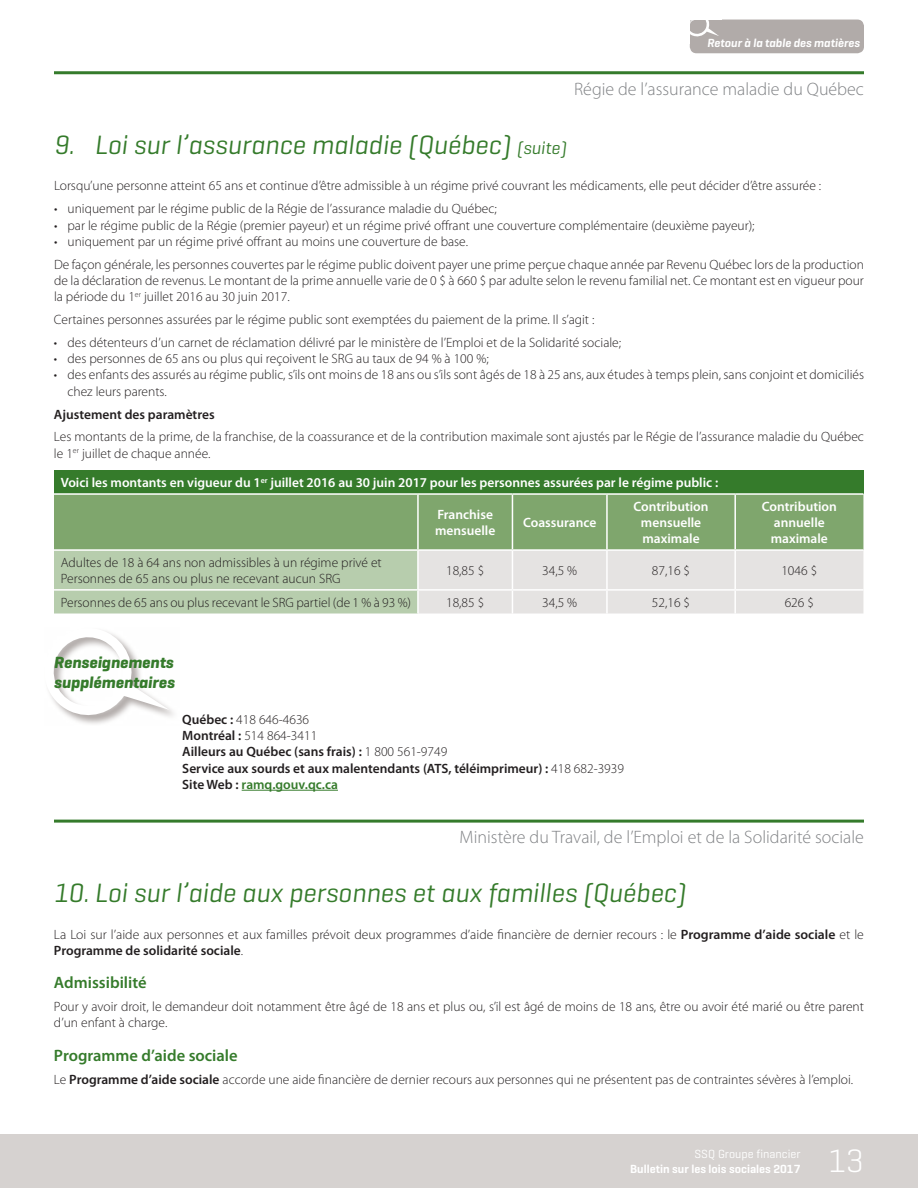
<style>
.page{position:relative;width:918px;height:1188px;background:#fff}
.page>*{position:absolute;margin:0;border:0;box-sizing:border-box;transform-origin:0 0}
.t1{font:300 33px "Geogrotesque";color:#fff}
.t2{font:italic 27px "Geogrotesque";color:#357b2b}
.t3{font:300 18px "Myriad Pro";color:#808285}
.t4{font:600 16.5px "Myriad Pro";color:#357b2b}
.t5{font:italic 700 16.5px/19.8px "Geogrotesque";color:#357b2b}
.t6{font:300 13.5px/16.2px "Myriad Pro";color:#231f20}
.t7{font:600 13.5px/16.2px "Myriad Pro";color:#231f20}
.t8{font:600 13.5px/16.2px "Myriad Pro";color:#fff;text-align:center}
.t9{font:600 12px "Geogrotesque";color:#fff}
.t10{font:italic 600 12px "Geogrotesque";color:#fff}
.t11{font:12px "Geogrotesque";color:#fff}
.s1{font-size:18px}
.s2{font-weight:300}
.s3{color:#357b2b}
.s4{font-weight:600}
</style>
<div class="page">
<svg style="left:76px;top:708px;width:98px;height:16px"></svg>
<svg style="left:49px;top:631px;width:120px;height:89px"></svg>
<hr style="left:54px;top:71px;width:810px;height:3px;background:#357b2b">
<hr style="left:242px;top:790px;width:96px;height:1px;background:#357b2b">
<hr style="left:54px;top:820px;width:810px;height:3px;background:#357b2b">
<div style="left:54px;top:470px;width:809px;height:24px;background:#357b2b"></div>
<div style="left:54px;top:495px;width:809px;height:54px;background:#7fa66d"></div>
<hr style="left:417px;top:495px;width:2px;height:54px;background:#fff">
<hr style="left:512px;top:495px;width:1px;height:54px;background:#fff">
<hr style="left:606px;top:495px;width:2px;height:54px;background:#fff">
<hr style="left:734px;top:495px;width:2px;height:54px;background:#fff">
<svg style="left:54px;top:550px;width:809px;height:64px;background:#d2dacc"></svg>
<hr style="left:607px;top:589px;width:128px;height:2px;background:#fff">
<hr style="left:606px;top:591px;width:2px;height:23px;background:#fff">
<hr style="left:735px;top:589px;width:128px;height:2px;background:#fff">
<hr style="left:734px;top:591px;width:2px;height:23px;background:#fff">
<hr style="left:54px;top:493px;width:364px;height:2px;background:#fff">
<hr style="left:418px;top:493px;width:94px;height:2px;background:#fff">
<hr style="left:512px;top:493px;width:95px;height:2px;background:#fff">
<hr style="left:607px;top:493px;width:128px;height:2px;background:#fff">
<hr style="left:735px;top:493px;width:128px;height:2px;background:#fff">
<div style="left:690px;top:20px;width:174px;height:33px;background:#b1aba9;border-radius:7px"></div>
<div style="left:685px;top:12px;width:38px;height:28px;background:#b1aba9"></div>
<svg style="left:690px;top:20px;width:29px;height:17px"></svg>
<div style="left:0;top:1134px;width:918px;height:54px;background:#d6d2d0"></div>
<div style="left:673px;top:10px;width:17px;height:34px;background:#fff"></div>
<div style="left:685px;top:5px;width:37px;height:15px;background:#fff"></div>
<p class="t10" style="left:707px;top:36px;width:154px">Retour à la table des matières</p>
<h3 class="t3" style="left:574px;top:78px;width:291px">Régie de l’assurance maladie du Québec</h3>
<h2 class="t2" style="left:54px;top:128px;width:514px">9. Loi sur l’assurance maladie (Québec) <span class="s1">(suite)</span></h2>
<p class="t6" style="left:54px;top:178px;width:769px">Lorsqu’une personne atteint 65 ans et continue d’être admissible à un régime privé couvrant les médicaments, elle peut décider d’être assurée :</p>
<p class="t6" style="left:54px;top:201px;width:444px">• uniquement par le régime public de la Régie de l’assurance maladie du Québec;</p>
<p class="t6" style="left:54px;top:217px;width:702px">• par le régime public de la Régie (premier payeur) et un régime privé offrant une couverture complémentaire (deuxième payeur);</p>
<p class="t6" style="left:54px;top:230px;width:811px;line-height:23px">• uniquement par un régime privé offrant au moins une couverture de base.<br>De façon générale, les personnes couvertes par le régime public doivent payer une prime perçue chaque année par Revenu Québec lors de la production</p>
<p class="t6" style="left:54px;top:272px;width:811px">de la déclaration de revenus. Le montant de la prime annuelle varie de 0 $ à 660 $ par adulte selon le revenu familial net. Ce montant est en vigueur pour la période du 1<sup>er</sup> juillet 2016 au 30 juin 2017.</p>
<p class="t6" style="left:54px;top:311px;width:542px">Certaines personnes assurées par le régime public sont exemptées du paiement de la prime. Il s’agit :</p>
<p class="t6" style="left:54px;top:334px;width:569px">• des détenteurs d’un carnet de réclamation délivré par le ministère de l’Emploi et de la Solidarité sociale;</p>
<p class="t6" style="left:54px;top:350px;width:436px">• des personnes de 65 ans ou plus qui reçoivent le SRG au taux de 94 % à 100 %;</p>
<p class="t6" style="left:67px;top:367px;width:798px;text-indent:-14px">• des enfants des assurés au régime public, s’ils ont moins de 18 ans ou s’ils sont âgés de 18 à 25 ans, aux études à temps plein, sans conjoint et domiciliés chez leurs parents.</p>
<p class="t7" style="left:54px;top:406px;width:162px">Ajustement des paramètres</p>
<p class="t6" style="left:54px;top:429px;width:811px">Les montants de la prime, de la franchise, de la coassurance et de la contribution maximale sont ajustés par le Régie de l’assurance maladie du Québec le 1<sup>er</sup> juillet de chaque année.</p>
<p class="t8" style="left:61px;top:474px;width:659px">Voici les montants en vigueur du 1<sup>er</sup> juillet 2016 au 30 juin 2017 pour les personnes assurées par le régime public :</p>
<p class="t8" style="left:435px;top:506px;width:62px;text-align:left">Franchise mensuelle</p>
<p class="t8" style="left:523px;top:514px;width:75px">Coassurance</p>
<p class="t8" style="left:634px;top:498px;width:77px">Contribution mensuelle maximale</p>
<p class="t8" style="left:762px;top:498px;width:77px">Contribution annuelle maximale</p>
<p class="t6" style="left:61px;top:554px;width:323px">Adultes de 18 à 64 ans non admissibles à un régime privé et<br>Personnes de 65 ans ou plus ne recevant aucun SRG</p>
<p class="t6" style="left:446px;top:562px;width:40px">18,85 $</p>
<p class="t6" style="left:542px;top:562px;width:37px">34,5 %</p>
<p class="t6" style="left:652px;top:562px;width:40px">87,16 $</p>
<p class="t6" style="left:781px;top:562px;width:37px">1046 $</p>
<p class="t6" style="left:61px;top:594px;width:352px">Personnes de 65 ans ou plus recevant le SRG partiel (de 1 % à 93 %)</p>
<p class="t6" style="left:446px;top:594px;width:40px">18,85 $</p>
<p class="t6" style="left:542px;top:594px;width:37px">34,5 %</p>
<p class="t6" style="left:652px;top:594px;width:40px">52,16 $</p>
<p class="t6" style="left:785px;top:594px;width:31px">626 $</p>
<p class="t5" style="left:54px;top:652px;width:122px">Renseignements supplémentaires</p>
<p class="t7" style="left:182px;top:711px;width:443px">Québec : <span class="s2">418 646-4636<br></span>Montréal : <span class="s2">514 864-3411<br></span>Ailleurs au Québec (sans frais) : <span class="s2">1 800 561-9749<br></span>Service aux sourds et aux malentendants (ATS, téléimprimeur) : <span class="s2">418 682-3939<br></span>Site Web : <span class="s3">ramq.gouv.qc.ca</span></p>
<h3 class="t3" style="left:460px;top:826px;width:406px">Ministère du Travail, de l’Emploi et de la Solidarité sociale</h3>
<h2 class="t2" style="left:54px;top:876px;width:633px">10. Loi sur l’aide aux personnes et aux familles (Québec)</h2>
<p class="t6" style="left:54px;top:926px;width:811px">La Loi sur l’aide aux personnes et aux familles prévoit deux programmes d’aide financière de dernier recours : le <span class="s4">Programme d’aide sociale</span> et le<br><span class="s4">Programme de solidarité sociale</span>.</p>
<p class="t4" style="left:54px;top:972px;width:94px">Admissibilité</p>
<p class="t6" style="left:54px;top:998px;width:812px">Pour y avoir droit, le demandeur doit notamment être âgé de 18 ans et plus ou, s’il est âgé de moins de 18 ans, être ou avoir été marié ou être parent d’un enfant à charge.</p>
<p class="t4" style="left:54px;top:1045px;width:185px">Programme d’aide sociale</p>
<p class="t6" style="left:54px;top:1071px;width:801px">Le <span class="s4">Programme d’aide sociale</span> accorde une aide financière de dernier recours aux personnes qui ne présentent pas de contraintes sévères à l’emploi.</p>
<p class="t11" style="left:694px;top:1147px;width:107px">SSQ Groupe financier</p>
<p class="t9" style="left:630px;top:1161px;width:172px">Bulletin sur les lois sociales 2017</p>
<h1 class="t1" style="left:829px;top:1141px;width:37px">13</h1>
</div>
